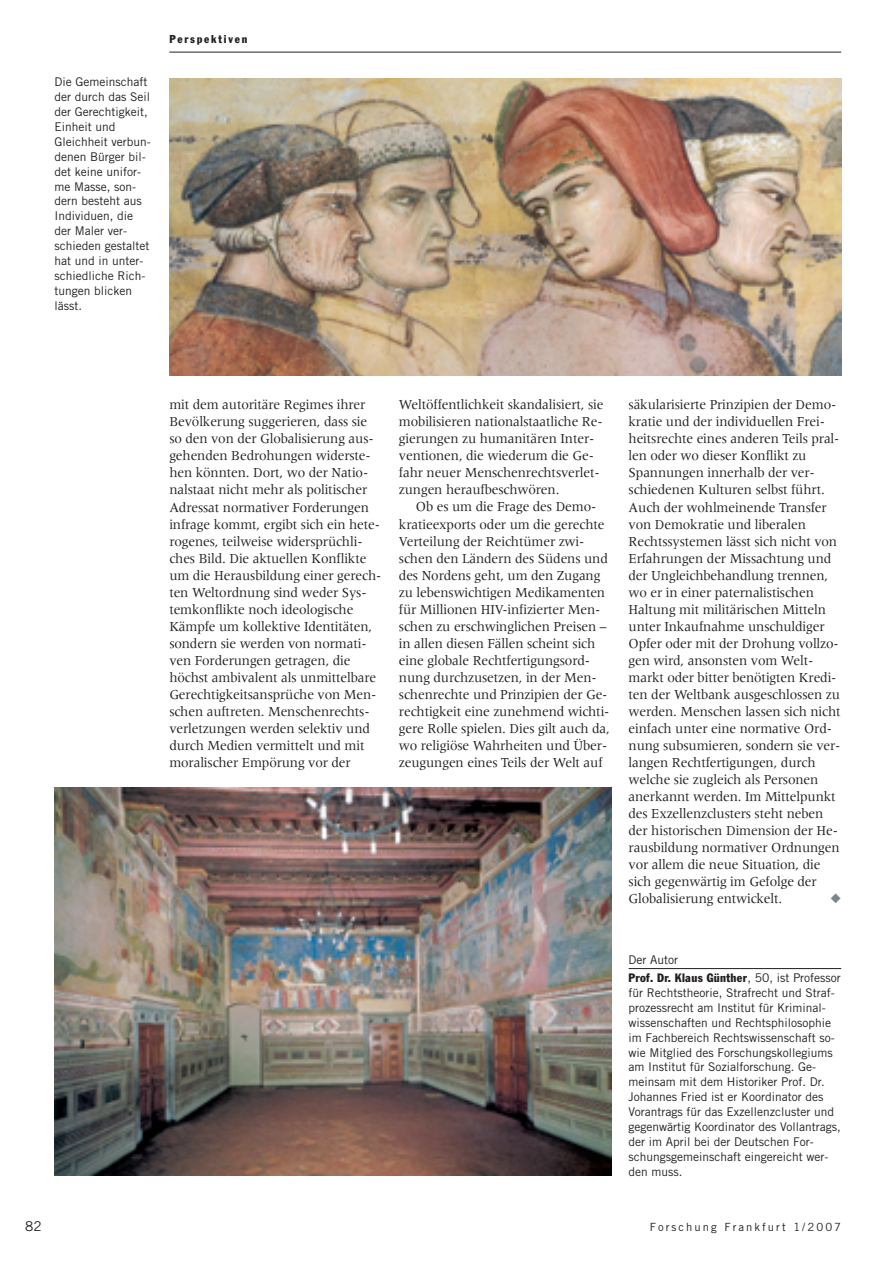
<style>
.page{position:relative;width:893px;height:1264px;background:#fff}
.page>*{position:absolute;margin:0;border:0;box-sizing:border-box;transform-origin:0 0}
.t1{font:14.25px/17px "Meridien";letter-spacing:-.01em;color:#231f20;scale:.95 1}
.t2{font:13.5px "Trade Gothic";color:#231f20}
.t3{font:12px/14.9px "Trade Gothic";color:#231f20}
.t4{font:condensed 12px "Franklin Gothic";letter-spacing:.025em;color:#231f20}
.t5{font:11.25px "Trade Gothic";letter-spacing:.185em;color:#231f20}
.t6{font:condensed 11.25px "Franklin Gothic";letter-spacing:.16em;color:#231f20}
.s1{font-family:"Trade Gothic";font-stretch:normal}
</style>
<div class="page">
<img style="left:54px;top:51px;width:788px;height:1125px">
<svg style="left:831px;top:893px;width:10px;height:10px"></svg>
<p class="t3" style="left:55px;top:76px;width:98px">Die Gemeinschaft der durch das Seil der Gerechtigkeit,<br>Einheit und<br>Gleichheit verbun&shy;denen Bürger bil&shy;det keine unifor&shy;me Masse, son&shy;dern besteht aus<br>Individuen, die der Maler ver&shy;schieden gestaltet hat und in unter&shy;schiedliche Rich&shy;tungen blicken lässt.</p>
<p class="t6" style="left:169px;top:35px;width:80px">Perspektiven</p>
<p class="t1" style="left:399px;top:397px;width:217px">Weltöffentlichkeit skandalisiert, sie mobilisieren nationalstaatliche Re&shy;gierungen zu humanitären Inter&shy;ventionen, die wiederum die Ge&shy;fahr neuer Menschenrechtsverlet&shy;zungen heraufbeschwören.</p>
<p class="t1" style="left:399px;top:499px;width:224px;text-indent:17px">Ob es um die Frage des Demo&shy;kratieexports oder um die gerechte Verteilung der Reichtümer zwi&shy;schen den Ländern des Südens und des Nordens geht, um den Zugang zu lebenswichtigen Medikamenten für Millionen HIV-infizierter Men&shy;schen zu erschwinglichen Preisen – in allen diesen Fällen scheint sich eine globale Rechtfertigungsord&shy;nung durchzusetzen, in der Men&shy;schenrechte und Prinzipien der Ge&shy;rechtigkeit eine zunehmend wichti&shy;gere Rolle spielen. Dies gilt auch da, wo religiöse Wahrheiten und Über&shy;zeugungen eines Teils der Welt auf</p>
<p class="t1" style="left:169px;top:397px;width:225px">mit dem autoritäre Regimes ihrer Bevölkerung suggerieren, dass sie so den von der Globalisierung aus&shy;gehenden Bedrohungen widerste&shy;hen könnten. Dort, wo der Natio&shy;nalstaat nicht mehr als politischer Adressat normativer Forderungen infrage kommt, ergibt sich ein hete&shy;rogenes, teilweise widersprüchli&shy;ches Bild. Die aktuellen Konflikte um die Herausbildung einer gerech&shy;ten Weltordnung sind weder Sys&shy;temkonflikte noch ideologische Kämpfe um kollektive Identitäten, sondern sie werden von normati&shy;ven Forderungen getragen, die höchst ambivalent als unmittelbare Gerechtigkeitsansprüche von Men&shy;schen auftreten. Menschenrechts&shy;verletzungen werden selektiv und durch Medien vermittelt und mit moralischer Empörung vor der</p>
<p class="t1" style="left:629px;top:397px;width:225px">säkularisierte Prinzipien der Demo&shy;kratie und der individuellen Frei&shy;heitsrechte eines anderen Teils pral&shy;len oder wo dieser Konflikt zu Spannungen innerhalb der ver&shy;schiedenen Kulturen selbst führt.<br>Auch der wohlmeinende Transfer von Demokratie und liberalen Rechtssystemen lässt sich nicht von Erfahrungen der Missachtung und der Ungleichbehandlung trennen, wo er in einer paternalistischen Haltung mit militärischen Mitteln unter Inkaufnahme unschuldiger Opfer oder mit der Drohung vollzo&shy;gen wird, ansonsten vom Welt&shy;markt oder bitter benötigten Kredi&shy;ten der Weltbank ausgeschlossen zu werden. Menschen lassen sich nicht einfach unter eine normative Ord&shy;nung subsumieren, sondern sie ver&shy;langen Rechtfertigungen, durch welche sie zugleich als Personen anerkannt werden. Im Mittelpunkt des Exzellenzclusters steht neben der historischen Dimension der He&shy;rausbildung normativer Ordnungen vor allem die neue Situation, die sich gegenwärtig im Gefolge der Globalisierung entwickelt.</p>
<p class="t3" style="left:629px;top:953px;width:51px">Der Autor</p>
<p class="t4" style="left:629px;top:973px;width:214px">Prof. Dr. Klaus Günther<span class="s1">, 50, ist Professor</span></p>
<p class="t3" style="left:629px;top:986px;width:214px">für Rechtstheorie, Strafrecht und Straf&shy;prozessrecht am Institut für Kriminal&shy;wissenschaften und Rechtsphilosophie im Fachbereich Rechtswissenschaft so&shy;wie Mitglied des Forschungskollegiums am Institut für Sozialforschung. Ge&shy;meinsam mit dem Historiker Prof. Dr.<br>Johannes Fried ist er Koordinator des Vorantrags für das Exzellenzcluster und gegenwärtig Koordinator des Vollantrags, der im April bei der Deutschen For&shy;schungsgemeinschaft eingereicht wer&shy;den muss.</p>
<p class="t2" style="left:25px;top:1221px;width:18px">82</p>
<p class="t5" style="left:650px;top:1222px;width:193px">Forschung Frankfurt 1/2007</p>
</div>
